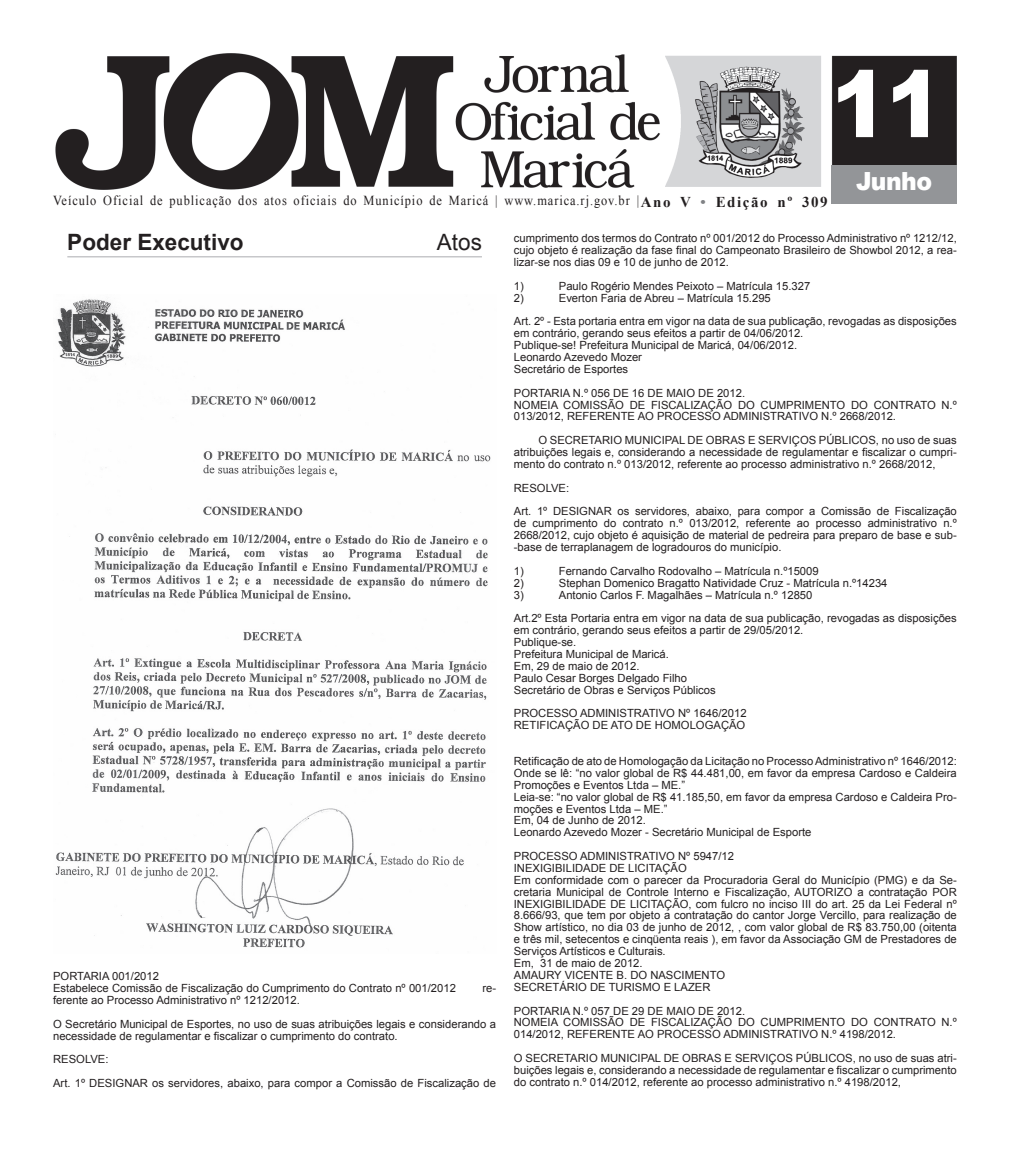
<style>
.page{position:relative;width:1010px;height:1152px;background:#fff}
.page>*{position:absolute;margin:0;border:0;box-sizing:border-box;transform-origin:0 0}
.t1{font:900 92.5px "Arial";color:#fff;scale:.92 1}
.t2{font:900 25px "Arial";letter-spacing:-.02em;color:#fff;scale:.94 1}
.t3{font:700 22.5px "Arial";color:#231f20}
.t4{font:22.5px "Arial";color:#231f20}
.t5{font:700 15px "Times New Roman";letter-spacing:.1em;color:#231f20}
.t6{font:13.75px "Times New Roman";letter-spacing:.075em;color:#231f20;scale:.9 1}
.t7{font:11.25px/11.9px "Arial";color:#231f20}
.s1{color:#808285}
</style>
<div class="page">
<img style="left:55px;top:299px;width:436px;height:649px">
<img style="left:55px;top:53px;width:902px;height:137px">
<div style="left:831px;top:166px;width:126px;height:38px;background:#939598"></div>
<hr style="left:67px;top:256px;width:415px;height:1px;background:#bcbdc0">
<h1 class="t1" style="left:831px;top:37px;width:123px">11</h1>
<p class="t6" style="left:53px;top:191px;width:653px">Veículo Oficial de publicação dos atos oficiais do Município de Maricá | www.marica.rj.gov.br |</p>
<h3 class="t5" style="left:641px;top:191px;width:188px">Ano V <span class="s1">•</span> Edição nº 309</h3>
<h2 class="t2" style="left:856px;top:163px;width:82px">Junho</h2>
<h3 class="t3" style="left:67px;top:227px;width:178px">Poder Executivo</h3>
<h3 class="t4" style="left:437px;top:228px;width:47px">Atos</h3>
<p class="t7" style="left:53px;top:970px;width:404px">PORTARIA 001/2012<br>Estabelece Comissão de Fiscalização do Cumprimento do Contrato nº 001/2012</p>
<p class="t7" style="left:482px;top:982px;width:15px">re-</p>
<p class="t7" style="left:53px;top:988px;width:444px;line-height:23.8px">ferente ao Processo Administrativo nº 1212/2012.<br>O Secretário Municipal de Esportes, no uso de suas atribuições legais e considerando a</p>
<p class="t7" style="left:53px;top:1024px;width:444px;line-height:23.8px">necessidade de regulamentar e fiscalizar o cumprimento do contrato.<br>RESOLVE:<br>Art. 1º DESIGNAR os servidores, abaixo, para compor a Comissão de Fiscalização de</p>
<p class="t7" style="left:514px;top:232px;width:444px;text-align:justify">cumprimento dos termos do Contrato nº 001/2012 do Processo Administrativo nº 1212/12, cujo objeto é realização da fase final do Campeonato Brasileiro de Showbol 2012, a rea&shy;lizar-se nos dias 09 e 10 de junho de 2012.</p>
<p class="t7" style="left:514px;top:280px;width:12px">1)</p>
<p class="t7" style="left:559px;top:280px;width:253px">Paulo Rogério Mendes Peixoto – Matrícula 15.327</p>
<p class="t7" style="left:514px;top:292px;width:12px">2)</p>
<p class="t7" style="left:514px;top:286px;width:444px;line-height:23.8px;text-indent:45px">Everton Faria de Abreu – Matrícula 15.295<br>Art. 2º - Esta portaria entra em vigor na data de sua publicação, revogadas as disposições</p>
<p class="t7" style="left:514px;top:327px;width:291px">em contrário, gerando seus efeitos a partir de 04/06/2012.<br>Publique-se! Prefeitura Municipal de Maricá, 04/06/2012.<br>Leonardo Azevedo Mozer<br>Secretário de Esportes</p>
<p class="t7" style="left:514px;top:387px;width:444px">PORTARIA N.º 056 DE 16 DE MAIO DE 2012.<br>NOMEIA COMISSÃO DE FISCALIZAÇÃO DO CUMPRIMENTO DO CONTRATO N.º<br>013/2012, REFERENTE AO PROCESSO ADMINISTRATIVO N.º 2668/2012.</p>
<p class="t7" style="left:514px;top:434px;width:444px;text-align:justify;text-indent:25px">O SECRETARIO MUNICIPAL DE OBRAS E SERVIÇOS PÚBLICOS, no uso de suas atribuições legais e, considerando a necessidade de regulamentar e fiscalizar o cumpri&shy;mento do contrato n.º 013/2012, referente ao processo administrativo n.º 2668/2012,</p>
<p class="t7" style="left:514px;top:476px;width:444px;line-height:23.8px">RESOLVE:<br>Art. 1º DESIGNAR os servidores, abaixo, para compor a Comissão de Fiscalização</p>
<p class="t7" style="left:514px;top:517px;width:444px;text-align:justify">de cumprimento do contrato n.º 013/2012, referente ao processo administrativo n.º 2668/2012, cujo objeto é aquisição de material de pedreira para preparo de base e sub--base de terraplanagem de logradouros do município.</p>
<p class="t7" style="left:514px;top:565px;width:12px">1)</p>
<p class="t7" style="left:559px;top:565px;width:261px">Fernando Carvalho Rodovalho – Matrícula n.º15009</p>
<p class="t7" style="left:514px;top:577px;width:12px">2)</p>
<p class="t7" style="left:559px;top:577px;width:330px">Stephan Domenico Bragatto Natividade Cruz - Matrícula n.º14234</p>
<p class="t7" style="left:514px;top:589px;width:12px">3)</p>
<p class="t7" style="left:514px;top:583px;width:444px;line-height:23.8px;text-indent:45px">Antonio Carlos F. Magalhães – Matrícula n.º 12850<br>Art.2º Esta Portaria entra em vigor na data de sua publicação, revogadas as disposições</p>
<p class="t7" style="left:514px;top:624px;width:291px">em contrário, gerando seus efeitos a partir de 29/05/2012.<br>Publique-se.<br>Prefeitura Municipal de Maricá.<br>Em, 29 de maio de 2012.<br>Paulo Cesar Borges Delgado Filho<br>Secretário de Obras e Serviços Públicos</p>
<p class="t7" style="left:514px;top:707px;width:234px">PROCESSO ADMINISTRATIVO Nº 1646/2012<br>RETIFICAÇÃO DE ATO DE HOMOLOGAÇÃO</p>
<p class="t7" style="left:514px;top:755px;width:444px">Retificação de ato de Homologação da Licitação no Processo Administrativo nº 1646/2012:<br>Onde se lê: “no valor global de R$ 44.481,00, em favor da empresa Cardoso e Caldeira Promoções e Eventos Ltda – ME.”<br>Leia-se: “no valor global de R$ 41.185,50, em favor da empresa Cardoso e Caldeira Pro&shy;moções e Eventos Ltda – ME.”<br>Em, 04 de Junho de 2012.<br>Leonardo Azevedo Mozer - Secretário Municipal de Esporte</p>
<p class="t7" style="left:514px;top:850px;width:444px">PROCESSO ADMINISTRATIVO Nº 5947/12<br>INEXIGIBILIDADE DE LICITAÇÃO<br>Em conformidade com o parecer da Procuradoria Geral do Município (PMG) e da Se&shy;cretaria Municipal de Controle Interno e Fiscalização, AUTORIZO a contratação POR INEXIGIBILIDADE DE LICITAÇÃO, com fulcro no inciso III do art. 25 da Lei Federal nº 8.666/93, que tem por objeto a contratação do cantor Jorge Vercillo, para realização de Show artístico, no dia 03 de junho de 2012, , com valor global de R$ 83.750,00 (oitenta e três mil, setecentos e cinqüenta reais ), em favor da Associação GM de Prestadores de Serviços Artísticos e Culturais.<br>Em, 31 de maio de 2012.<br>AMAURY VICENTE B. DO NASCIMENTO<br>SECRETÁRIO DE TURISMO E LAZER</p>
<p class="t7" style="left:514px;top:1004px;width:444px">PORTARIA N.º 057 DE 29 DE MAIO DE 2012.<br>NOMEIA COMISSÃO DE FISCALIZAÇÃO DO CUMPRIMENTO DO CONTRATO N.º<br>014/2012, REFERENTE AO PROCESSO ADMINISTRATIVO N.º 4198/2012.</p>
<p class="t7" style="left:514px;top:1052px;width:444px;text-align:justify">O SECRETARIO MUNICIPAL DE OBRAS E SERVIÇOS PÚBLICOS, no uso de suas atri&shy;buições legais e, considerando a necessidade de regulamentar e fiscalizar o cumprimento do contrato n.º 014/2012, referente ao processo administrativo n.º 4198/2012,</p>
</div>
